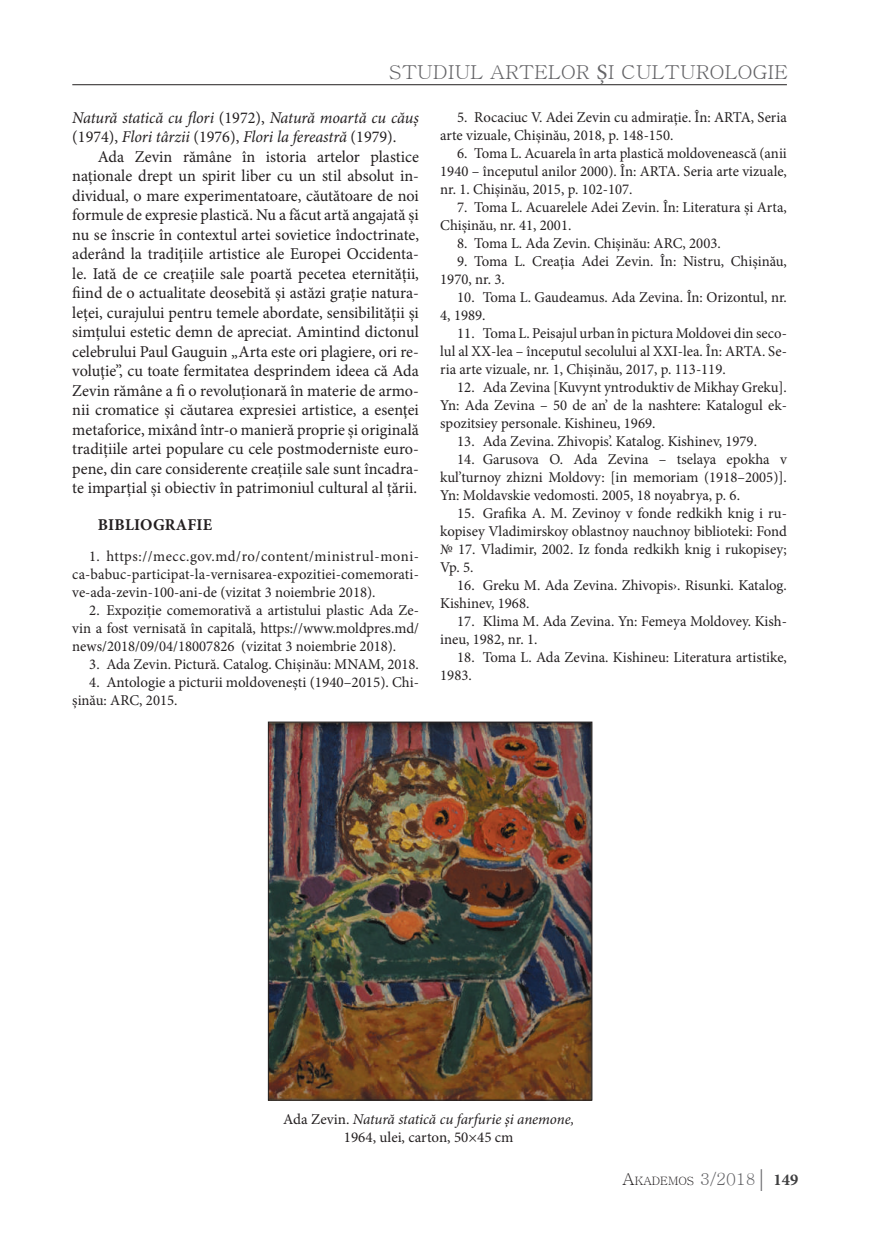
<style>
.page{position:relative;width:872px;height:1234px;background:#fff}
.page>*{position:absolute;margin:0;border:0;box-sizing:border-box;transform-origin:0 0}
.t1{font:19.2px "Batang";color:#636366;scale:1.06 1}
.t2{font:16.5px/19.5px "Minion Pro";color:#231f20;text-align:justify}
.t3{font:italic 16.5px/19.5px "Minion Pro";letter-spacing:-.01em;color:#231f20}
.t4{font:700 16.5px "Minion Pro";letter-spacing:.01em;color:#231f20}
.t5{font:15px/18px "Minion Pro";color:#231f20}
.t6{font:11.55px "Batang";color:#231f20}
.s1{font-family:"Minion Pro";font-size:21.6px}
.s2{font-style:normal}
.s3{font-style:italic}
.s4{font-size:16.5px}
.s5{font-size:16.5px;color:#636366}
.s6{font-family:"Garamond";font-size:24px;color:#636366}
.s7{font-family:"Minion Pro";font-weight:700;font-size:16.5px;color:#3e3e3f}
</style>
<div class="page">
<hr style="left:72px;top:84px;width:715px;height:1px;background:#231f20">
<img style="left:270px;top:723px;width:320px;height:375px">
<div style="left:268px;top:721px;width:324px;height:379px;border:1px solid #231f20"></div>
<p class="t1" style="left:389px;top:62px;width:378px">STUDIUL ARTELOR <span class="s1">Ș</span>I CULTUROLOGIE</p>
<p class="t3" style="left:72px;top:108px;width:348px">Natură statică cu flori <span class="s2">(1972),</span> Natură moartă cu căuș <span class="s2">(1974),</span> Flori târzii <span class="s2">(1976),</span> Flori la fereastră <span class="s2">(1979).</span></p>
<p class="t2" style="left:72px;top:147px;width:348px;text-indent:26px">Ada Zevin rămâne în istoria artelor plastice naționale drept un spirit liber cu un stil absolut in&shy;dividual, o mare experimentatoare, căutătoare de noi formule de expresie plastică. Nu a făcut artă angajată și nu se înscrie în contextul artei sovietice îndoctrinate, aderând la tradiţiile artistice ale Europei Occidenta&shy;le. Iată de ce creațiile sale poartă pecetea eternității, fiind de o actualitate deosebită și astăzi grație natura&shy;leței, curajului pentru temele abordate, sensibilității și simțului estetic demn de apreciat. Amintind dictonul celebrului Paul Gauguin „Arta este ori plagiere, ori re&shy;voluţie”, cu toate fermitatea desprindem ideea că Ada Zevin rămâne a fi o revoluționară în materie de armo&shy;nii cromatice și căutarea expresiei artistice, a esenţei metaforice, mixând într-o manieră proprie și originală tradițiile artei populare cu cele postmoderniste euro&shy;pene, din care considerente creațiile sale sunt încadra&shy;te imparțial și obiectiv în patrimoniul cultural al țării.</p>
<p class="t4" style="left:98px;top:513px;width:116px">BIBLIOGRAFIE</p>
<p class="t5" style="left:72px;top:547px;width:348px;text-align:justify;text-indent:17px">1. https://mecc.gov.md/ro/content/ministrul-moni&shy;ca-babuc-participat-la-vernisarea-expozitiei-comemorati&shy;ve-ada-zevin-100-ani-de (vizitat 3 noiembrie 2018).</p>
<p class="t5" style="left:72px;top:601px;width:348px;text-align:justify;text-indent:17px">2. Expoziție comemorativă a artistului plastic Ada Ze&shy;vin a fost vernisată în capitală, https://www.moldpres.md/ news/2018/09/04/18007826 (vizitat 3 noiembrie 2018).</p>
<p class="t5" style="left:89px;top:655px;width:331px">3. Ada Zevin. Pictură. Catalog. Chișinău: MNAM, 2018.</p>
<p class="t5" style="left:72px;top:673px;width:348px;text-indent:17px">4. Antologie a picturii moldoveneşti (1940–2015). Chi&shy;şinău: ARC, 2015.</p>
<p class="t5" style="left:440px;top:108px;width:348px;text-indent:17px">5. Rocaciuc V. Adei Zevin cu admirație. În: ARTA, Seria arte vizuale, Chișinău, 2018, p. 148-150.</p>
<p class="t5" style="left:440px;top:144px;width:348px;text-align:justify;text-indent:17px">6. Toma L. Acuarela în arta plastică moldovenească (anii 1940 – începutul anilor 2000). În: ARTA. Seria arte vizuale, nr. 1. Chișinău, 2015, p. 102-107.</p>
<p class="t5" style="left:440px;top:198px;width:348px;text-indent:17px">7. Toma L. Acuarelele Adei Zevin. În: Literatura și Arta,<br>Chișinău, nr. 41, 2001.</p>
<p class="t5" style="left:457px;top:234px;width:265px">8. Toma L. Ada Zevin. Chișinău: ARC, 2003.</p>
<p class="t5" style="left:440px;top:252px;width:348px;text-indent:17px">9. Toma L. Creaţia Adei Zevin. În: Nistru, Chişinău,<br>1970, nr. 3.</p>
<p class="t5" style="left:440px;top:288px;width:348px;text-indent:17px">10. Toma L. Gaudeamus. Ada Zevina. În: Orizontul, nr.<br>4, 1989.</p>
<p class="t5" style="left:440px;top:324px;width:348px;text-align:justify;text-indent:17px">11. Toma L. Peisajul urban în pictura Moldovei din seco&shy;lul al XX-lea – începutul secolului al XXI-lea. În: ARTA. Se&shy;ria arte vizuale, nr. 1, Chișinău, 2017, p. 113-119.</p>
<p class="t5" style="left:440px;top:378px;width:348px;text-align:justify;text-indent:17px">12. Ada Zevina [Kuvynt yntroduktiv de Mikhay Greku].<br>Yn: Ada Zevina – 50 de an’ de la nashtere: Katalogul ek&shy;spozitsiey personale. Kishineu, 1969.</p>
<p class="t5" style="left:457px;top:432px;width:301px">13. Ada Zevina. Zhivopis’. Katalog. Kishinev, 1979.</p>
<p class="t5" style="left:440px;top:450px;width:348px;text-align:justify;text-indent:17px">14. Garusova O. Ada Zevina – tselaya epokha v kul’turnoy zhizni Moldovy: [in memoriam (1918–2005)].<br>Yn: Moldavskie vedomosti. 2005, 18 noyabrya, p. 6.</p>
<p class="t5" style="left:440px;top:504px;width:348px;text-align:justify;text-indent:17px">15. Grafika A. M. Zevinoy v fonde redkikh knig i ru&shy;kopisey Vladimirskoy oblastnoy nauchnoy biblioteki: Fond № 17. Vladimir, 2002. Iz fonda redkikh knig i rukopisey; Vp. 5.</p>
<p class="t5" style="left:440px;top:576px;width:348px;text-indent:17px">16. Greku M. Ada Zevina. Zhivopis›. Risunki. Katalog.<br>Kishinev, 1968.</p>
<p class="t5" style="left:440px;top:612px;width:348px;text-indent:17px">17. Klima M. Ada Zevina. Yn: Femeya Moldovey. Kish&shy;ineu, 1982, nr. 1.</p>
<p class="t5" style="left:440px;top:648px;width:348px;text-indent:17px">18. Toma L. Ada Zevina. Kishineu: Literatura artistike,<br>1983.</p>
<p class="t5" style="left:283px;top:1109px;width:292px;text-align:center">Ada Zevin. <span class="s3">Natură statică cu farfurie și anemone,<br></span>1964, ulei, carton, 50×45 cm</p>
<p class="t6" style="left:622px;top:1175px;width:177px"><span class="s4">A</span>KADEMOS <span class="s5">3/2018</span><span class="s6">|</span> <span class="s7">149</span></p>
</div>
